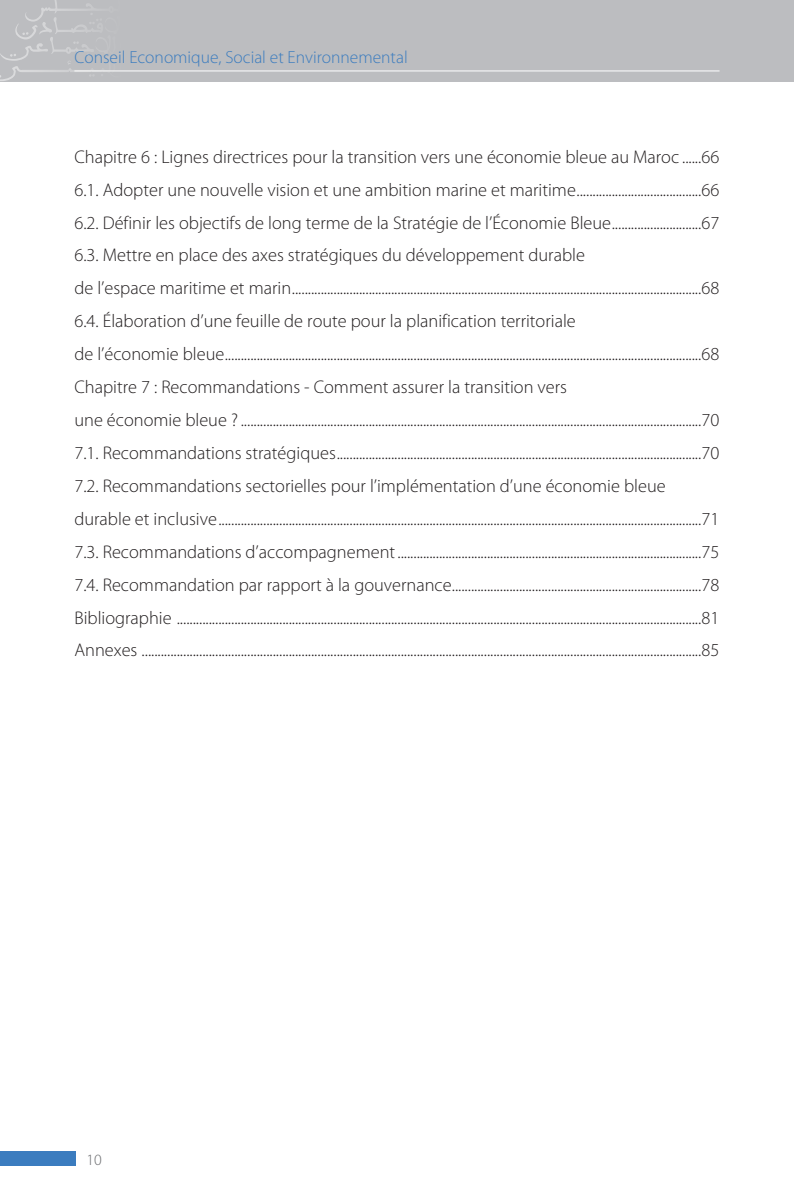
<style>
.page{position:relative;width:794px;height:1191px;background:#fff}
.page>*{position:absolute;margin:0;border:0;box-sizing:border-box;transform-origin:0 0}
.t1{font:300 18.38px/32.9px "Myriad Pro";color:#231f20}
.t2{font:300 17.5px "Myriad Pro";color:#3b7cbf}
.t3{font:300 15.75px "Myriad Pro";color:#6c6d70}
</style>
<div class="page">
<div style="left:0;top:0;width:794px;height:82px;background:#bcbdc0"></div>
<svg style="left:0;top:0;width:126px;height:81px"></svg>
<hr style="left:74px;top:70px;width:645px;height:1px;background:#fff">
<div style="left:0;top:1150px;width:76px;height:15px;background:#3b7cbf"></div>
<p class="t2" style="left:74px;top:48px;width:335px">Conseil Economique, Social et Environnemental</p>
<p class="t1" style="left:74px;top:140px;width:646px">Chapitre 6 : Lignes directrices pour la transition vers une économie bleue au Maroc ......66<br>6.1. Adopter une nouvelle vision et une ambition marine et maritime.......................................66<br>6.2. Définir les objectifs de long terme de la Stratégie de l’Économie Bleue............................67<br>6.3. Mettre en place des axes stratégiques du développement durable<br>de l’espace maritime et marin................................................................................................................................68<br>6.4. Élaboration d’une feuille de route pour la planification territoriale<br>de l’économie bleue.....................................................................................................................................................68<br>Chapitre 7 : Recommandations - Comment assurer la transition vers<br>une économie bleue ?................................................................................................................................................70<br>7.1. Recommandations stratégiques..................................................................................................................70<br>7.2. Recommandations sectorielles pour l’implémentation d’une économie bleue durable et inclusive.......................................................................................................................................................71<br>7.3. Recommandations d’accompagnement...............................................................................................75<br>7.4. Recommandation par rapport à la gouvernance..............................................................................78<br>Bibliographie ....................................................................................................................................................................81<br>Annexes ...............................................................................................................................................................................85</p>
<p class="t3" style="left:86px;top:1150px;width:17px">10</p>
</div>
